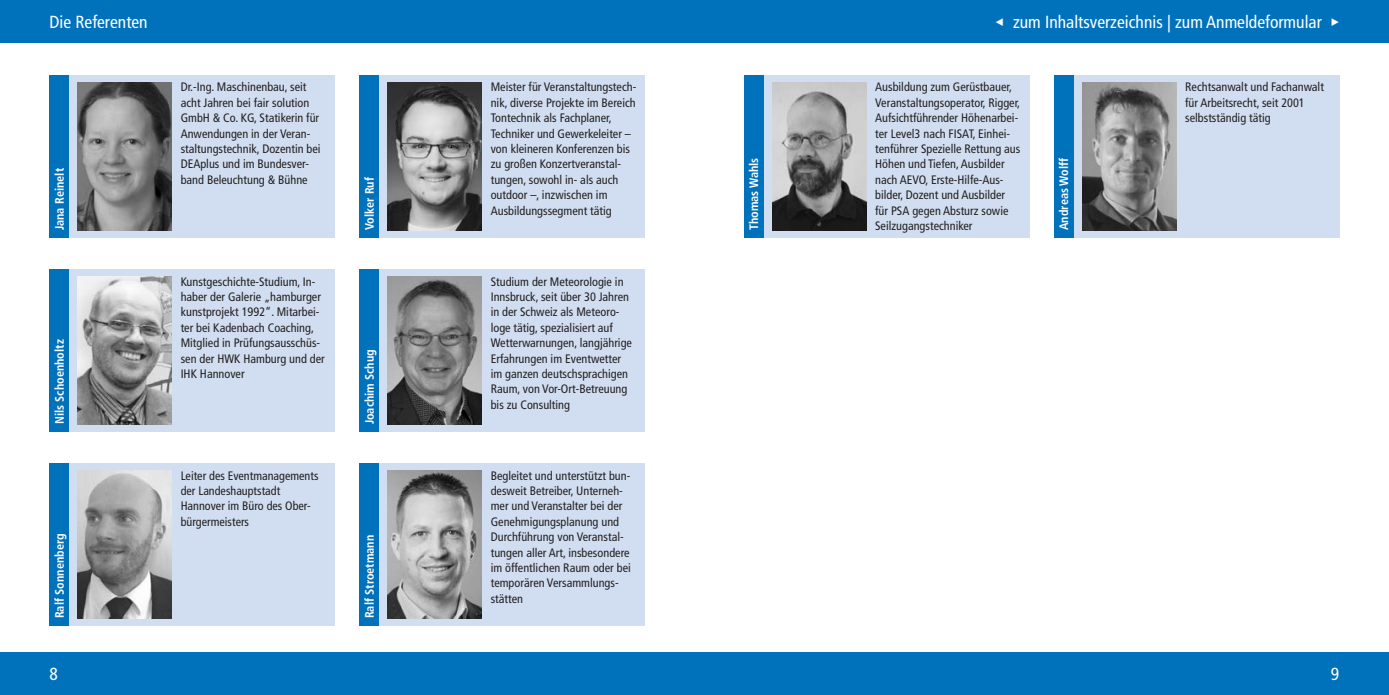
<style>
.page{position:relative;width:1389px;height:695px;background:#fff}
.page>*{position:absolute;margin:0;border:0;box-sizing:border-box;transform-origin:0 0}
.t1{font:condensed 17.5px "Frutiger LT Std";color:#fff}
.t2{font:condensed 12.25px/15.4px "Frutiger LT Std";color:#231f20}
.t3{font:700 condensed 12.25px "Frutiger LT Std";color:#fff}
.s1{font-family:"Corporate S Pro";font-stretch:normal}
</style>
<div class="page">
<div style="left:0;top:652px;width:694px;height:42px;background:#0072bc"></div>
<div style="left:694px;top:652px;width:695px;height:42px;background:#0072bc"></div>
<div style="left:694px;top:0;width:695px;height:42px;background:#0072bc"></div>
<div style="left:0;top:0;width:694px;height:42px;background:#0072bc"></div>
<div style="left:50px;top:269px;width:285px;height:163px;background:#d1def1"></div>
<div style="left:50px;top:269px;width:19px;height:162px;background:#0072bc"></div>
<img style="left:78px;top:276px;width:94px;height:148px">
<div style="left:360px;top:269px;width:285px;height:163px;background:#d1def1"></div>
<div style="left:360px;top:269px;width:19px;height:162px;background:#0072bc"></div>
<img style="left:388px;top:276px;width:94px;height:148px">
<div style="left:50px;top:463px;width:285px;height:163px;background:#d1def1"></div>
<div style="left:50px;top:463px;width:19px;height:162px;background:#0072bc"></div>
<img style="left:78px;top:470px;width:94px;height:148px">
<div style="left:360px;top:75px;width:285px;height:163px;background:#d1def1"></div>
<div style="left:360px;top:75px;width:19px;height:162px;background:#0072bc"></div>
<img style="left:388px;top:82px;width:94px;height:148px">
<div style="left:50px;top:75px;width:285px;height:163px;background:#d1def1"></div>
<div style="left:50px;top:75px;width:19px;height:162px;background:#0072bc"></div>
<img style="left:78px;top:82px;width:94px;height:148px">
<div style="left:360px;top:463px;width:285px;height:163px;background:#d1def1"></div>
<div style="left:360px;top:463px;width:19px;height:162px;background:#0072bc"></div>
<img style="left:388px;top:470px;width:94px;height:148px">
<div style="left:744px;top:75px;width:285px;height:163px;background:#d1def1"></div>
<div style="left:744px;top:75px;width:19px;height:162px;background:#0072bc"></div>
<img style="left:772px;top:82px;width:94px;height:148px">
<div style="left:1054px;top:75px;width:285px;height:163px;background:#d1def1"></div>
<div style="left:1054px;top:75px;width:19px;height:162px;background:#0072bc"></div>
<img style="left:1082px;top:82px;width:94px;height:148px">
<h1 class="t1" style="left:50px;top:11px;width:100px">Die Referenten</h1>
<p class="t3" style="left:52px;top:230px;width:63px;rotate:-90deg">Jana Reinelt</p>
<p class="t3" style="left:52px;top:424px;width:86px;rotate:-90deg">Nils Schoenholtz</p>
<p class="t3" style="left:52px;top:618px;width:86px;rotate:-90deg">Ralf Sonnenberg</p>
<p class="t2" style="left:181px;top:79px;width:141px">Dr.-Ing. Maschinenbau, seit acht Jahren bei fair solution<br>GmbH &amp; Co. KG, Statikerin für<br>Anwendungen in der Veran&shy;staltungstechnik, Dozentin bei<br>DEAplus und im Bundesver&shy;band Beleuchtung &amp; Bühne</p>
<p class="t2" style="left:181px;top:273px;width:146px">Kunstgeschichte-Studium, In&shy;haber der Galerie „hamburger kunstprojekt 1992“. Mitarbei&shy;ter bei Kadenbach Coaching,<br>Mitglied in Prüfungsausschüs&shy;sen der HWK Hamburg und der<br>IHK Hannover</p>
<p class="t2" style="left:181px;top:467px;width:139px">Leiter des Eventmanagements der Landeshauptstadt<br>Hannover im Büro des Ober&shy;bürgermeisters</p>
<p class="t3" style="left:362px;top:230px;width:54px;rotate:-90deg">Volker Ruf</p>
<p class="t3" style="left:362px;top:424px;width:76px;rotate:-90deg">Joachim Schug</p>
<p class="t3" style="left:362px;top:618px;width:85px;rotate:-90deg">Ralf Stroetmann</p>
<p class="t2" style="left:491px;top:79px;width:147px">Meister für Veranstaltungstech&shy;nik, diverse Projekte im Bereich<br>Tontechnik als Fachplaner,<br>Techniker und Gewerkeleiter – von kleineren Konferenzen bis zu großen Konzertveranstal&shy;tungen, sowohl in- als auch outdoor –, inzwischen im<br>Ausbildungssegment tätig</p>
<p class="t2" style="left:491px;top:273px;width:143px">Studium der Meteorologie in<br>Innsbruck, seit über 30 Jahren in der Schweiz als Meteoro&shy;loge tätig, spezialisiert auf<br>Wetterwarnungen, langjährige<br>Erfahrungen im Eventwetter im ganzen deutschsprachigen<br>Raum, von Vor-Ort-Betreuung bis zu Consulting</p>
<p class="t2" style="left:491px;top:467px;width:142px">Begleitet und unterstützt bun&shy;desweit Betreiber, Unterneh&shy;mer und Veranstalter bei der<br>Genehmigungsplanung und<br>Durchführung von Veranstal&shy;tungen aller Art, insbesondere im öffentlichen Raum oder bei temporären Versammlungs&shy;stätten</p>
<p class="t3" style="left:747px;top:230px;width:74px;rotate:-90deg">Thomas Wahls</p>
<h1 class="t1" style="left:996px;top:11px;width:345px"><span class="s1">◂</span> zum Inhaltsverzeichnis | zum Anmeldeformular <span class="s1">▸</span></h1>
<p class="t2" style="left:875px;top:79px;width:147px">Ausbildung zum Gerüstbauer,<br>Veranstaltungsoperator, Rigger,<br>Aufsichtführender Höhenarbei&shy;ter Level3 nach FISAT, Einhei&shy;tenführer Spezielle Rettung aus<br>Höhen und Tiefen, Ausbilder nach AEVO, Erste-Hilfe-Aus&shy;bilder, Dozent und Ausbilder für PSA gegen Absturz sowie</p>
<p class="t2" style="left:875px;top:218px;width:99px">Seilzugangstechniker</p>
<p class="t3" style="left:1057px;top:230px;width:73px;rotate:-90deg">Andreas Wolff</p>
<p class="t2" style="left:1185px;top:79px;width:140px">Rechtsanwalt und Fachanwalt für Arbeitsrecht, seit 2001 selbstständig tätig</p>
<h1 class="t1" style="left:50px;top:664px;width:10px">8</h1>
<h1 class="t1" style="left:1331px;top:664px;width:10px">9</h1>
</div>
